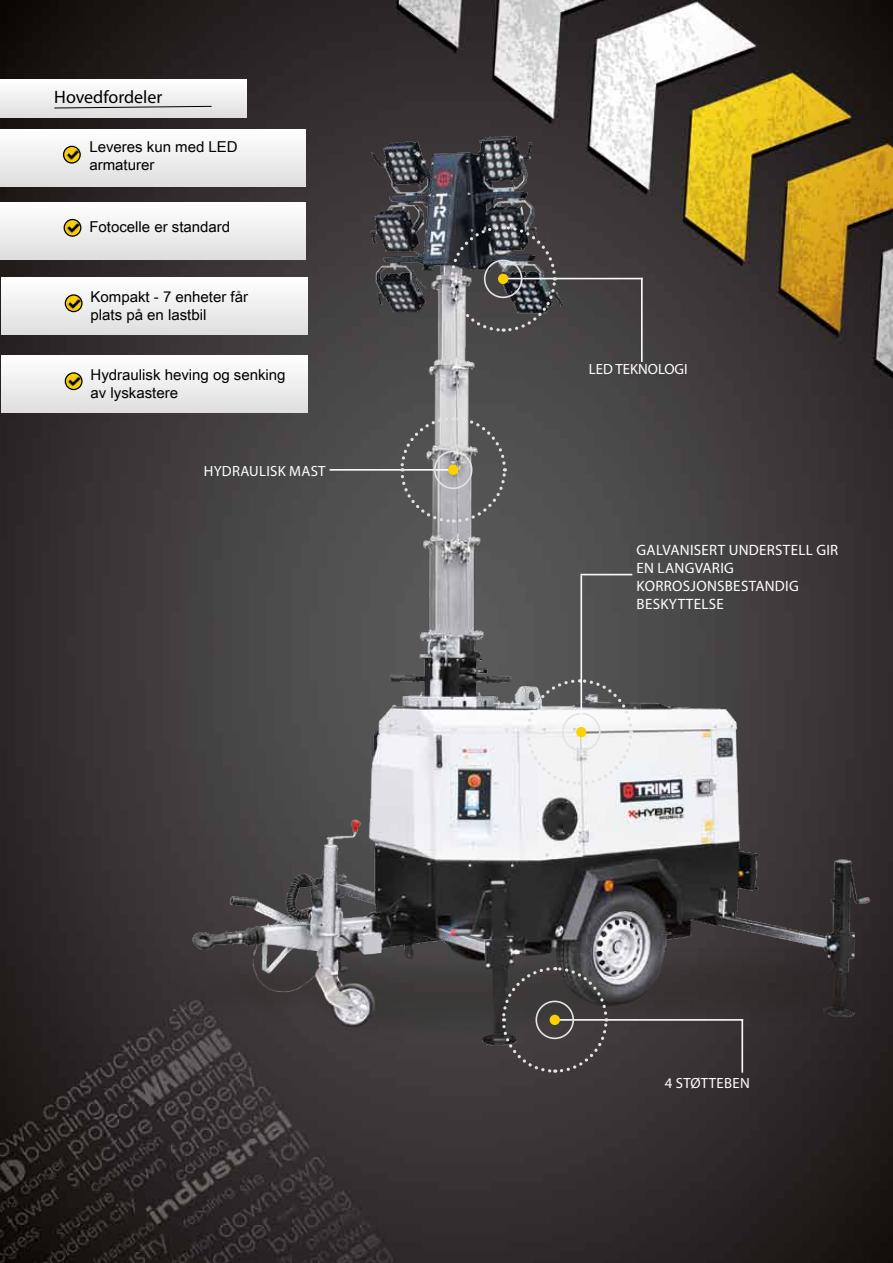
<style>
.page{position:relative;width:893px;height:1263px;background:#fff}
.page>*{position:absolute;margin:0;border:0;box-sizing:border-box;transform-origin:0 0}
.t1{font:18px "Myriad Pro";color:#000}
.t2{font:15px/18px "Arial Unicode MS";color:#000}
.t3{font:15px/18px "Myriad Pro";letter-spacing:.02em;color:#fff}
.t4{font:14.85px "Myriad Pro";color:#fff}
</style>
<div class="page">
<img style="left:0;top:0;width:893px;height:1263px">
<div style="left:0;top:79px;width:247px;height:39px;background:linear-gradient(to bottom,#fff,#dedede)"></div>
<div style="left:0;top:129px;width:305px;height:57px;background:linear-gradient(to bottom,#fffffe,#dedede)"></div>
<svg style="left:54px;top:106px;width:113px;height:3px"></svg>
<img style="left:64px;top:146px;width:16px;height:17px;border-radius:8px">
<div style="left:63px;top:146px;width:18px;height:18px;border:1px solid #000;border-radius:50%"></div>
<div style="left:1px;top:202px;width:305px;height:57px;background:linear-gradient(to bottom,#fefefe,#dedede)"></div>
<img style="left:64px;top:219px;width:17px;height:17px;border-radius:8px">
<div style="left:64px;top:219px;width:17px;height:18px;border:1px solid #000;border-radius:50%"></div>
<div style="left:2px;top:278px;width:305px;height:57px;background:linear-gradient(to bottom,#fefefe,#dedede)"></div>
<img style="left:65px;top:295px;width:17px;height:17px;border-radius:8px">
<div style="left:65px;top:294px;width:18px;height:18px;border:1px solid #000;border-radius:50%"></div>
<div style="left:2px;top:356px;width:305px;height:57px;background:linear-gradient(to bottom,#fff,#dedede)"></div>
<img style="left:65px;top:373px;width:17px;height:16px;border-radius:8px">
<div style="left:65px;top:372px;width:18px;height:18px;border:1px solid #000;border-radius:50%"></div>
<img style="left:167px;top:37px;width:726px;height:1099px">
<hr style="left:330px;top:469px;width:124px;height:2px;background:#fafafa">
<svg style="left:525px;top:677px;width:109px;height:110px"></svg>
<hr style="left:580px;top:575px;width:2px;height:157px;background:#fafafa">
<hr style="left:580px;top:574px;width:52px;height:1px;background:#fafafa">
<div style="left:576px;top:727px;width:10px;height:10px;background:#fdd100;border-radius:50%"></div>
<hr style="left:554px;top:1019px;width:189px;height:2px;background:#fafafa">
<hr style="left:741px;top:1019px;width:2px;height:54px;background:#fafafa">
<svg style="left:500px;top:965px;width:109px;height:109px;background:#494647"></svg>
<div style="left:550px;top:1015px;width:10px;height:10px;background:#fdd100;border-radius:50%"></div>
<svg style="left:399px;top:415px;width:109px;height:109px;background:#7a7a7b"></svg>
<div style="left:448px;top:465px;width:10px;height:10px;background:#fdd100;border-radius:50%"></div>
<hr style="left:503px;top:278px;width:140px;height:1px;background:#fafafa">
<hr style="left:641px;top:278px;width:2px;height:84px;background:#fafafa">
<svg style="left:449px;top:224px;width:109px;height:109px;background:#555558"></svg>
<div style="left:498px;top:274px;width:10px;height:10px;background:#fdd100;border-radius:50%"></div>
<p class="t1" style="left:54px;top:86px;width:110px">HOVEDFORDELER</p>
<p class="t2" style="left:89px;top:137px;width:150px">Leveres kun med LED armaturer</p>
<p class="t2" style="left:89px;top:218px;width:142px">Fotocelle er standard</p>
<p class="t2" style="left:91px;top:288px;width:159px">Kompakt - 7 enheter får plats på en lastbil</p>
<p class="t2" style="left:91px;top:365px;width:197px">Hydraulisk heving og senking av lyskastere</p>
<p class="t4" style="left:204px;top:461px;width:27px">HYDRAULISK</p>
<p class="t4" style="left:289px;top:461px;width:10px">MAST</p>
<p class="t4" style="left:589px;top:360px;width:100px">LED TEKNOLOGI</p>
<p class="t3" style="left:637px;top:541px;width:10px">GALVA</p>
<p class="t3" style="left:680px;top:541px;width:18px">NISERT</p>
<p class="t3" style="left:729px;top:541px;width:29px">UNDERSTELL</p>
<p class="t3" style="left:816px;top:541px;width:9px">GIR</p>
<p class="t3" style="left:637px;top:559px;width:90px">EN LANGVARIG<br>KORROSJONSBESTA</p>
<p class="t3" style="left:765px;top:577px;width:19px">NDIG</p>
<p class="t3" style="left:637px;top:595px;width:9px">BESK</p>
<p class="t3" style="left:669px;top:595px;width:18px">YTTELSE</p>
<p class="t4" style="left:665px;top:1073px;width:45px">4 STØTTEBE</p>
<p class="t4" style="left:740px;top:1073px;width:11px">N</p>
</div>
